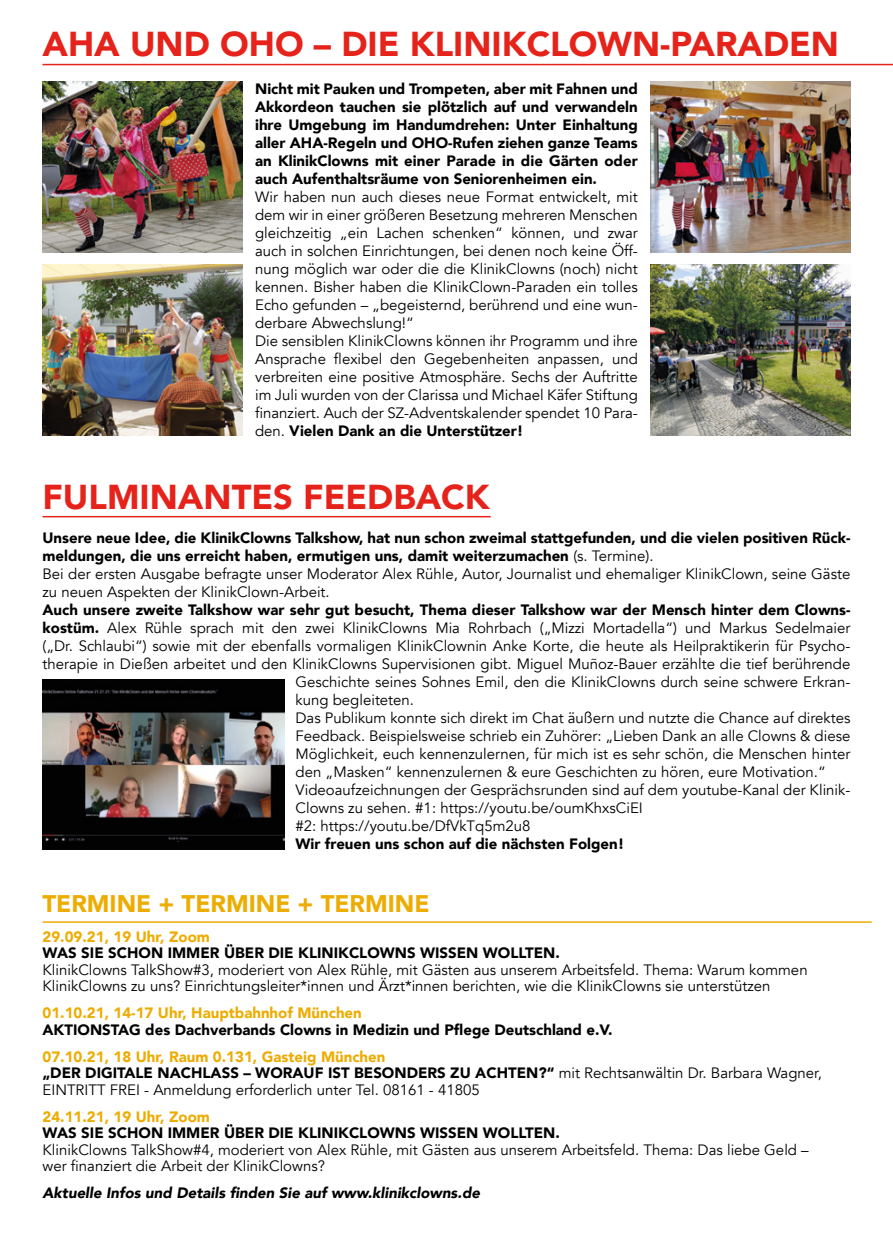
<style>
.page{position:relative;width:893px;height:1234px;background:#fff}
.page>*{position:absolute;margin:0;border:0;box-sizing:border-box;transform-origin:0 0}
.t1{font:900 34.5px "Avenir";color:#e5231b}
.t2{font:900 24px "Avenir";color:#edac01}
.t3{font:15px/18px "Avenir";color:#000}
.t4{font:900 15px/18px "Avenir";color:#000;text-align:justify}
.t5{font:900 15px "Avenir";color:#edac01}
.t6{font:italic 900 15px "Avenir";color:#000}
.s1{font-weight:900}
.s2{font-weight:400}
.s3{font-weight:900;color:#edac01}
</style>
<div class="page">
<hr style="left:43px;top:921px;width:829px;height:1px;background:#edac01">
<img style="left:43px;top:265px;width:199px;height:170px">
<hr style="left:43px;top:64px;width:850px;height:1px;background:#e5231b">
<img style="left:43px;top:82px;width:199px;height:170px">
<img style="left:651px;top:82px;width:199px;height:170px">
<hr style="left:43px;top:516px;width:448px;height:1px;background:#e5231b">
<img style="left:43px;top:679px;width:242px;height:170px">
<img style="left:651px;top:265px;width:199px;height:170px">
<h1 class="t1" style="left:43px;top:14px;width:798px">AHA UND OHO – DIE KLINIKCLOWN-PARADEN</h1>
<p class="t4" style="left:255px;top:79px;width:384px">Nicht mit Pauken und Trompeten, aber mit Fahnen und Akkordeon tauchen sie plötzlich auf und verwandeln ihre Umgebung im Handumdrehen: Unter Einhaltung aller AHA-Regeln und OHO-Rufen ziehen ganze Teams an KlinikClowns mit einer Parade in die Gärten oder auch Aufenthaltsräume von Seniorenheimen ein.</p>
<p class="t3" style="left:255px;top:188px;width:384px">Wir haben nun auch dieses neue Format entwickelt, mit dem wir in einer größeren Besetzung mehreren Menschen gleichzeitig „ein Lachen schenken“ können, und zwar auch in solchen Einrichtungen, bei denen noch keine Öff&shy;nung möglich war oder die die KlinikClowns (noch) nicht kennen. Bisher haben die KlinikClown-Paraden ein tolles Echo gefunden – „begeisternd, berührend und eine wun&shy;derbare Abwechslung!“<br>Die sensiblen KlinikClowns können ihr Programm und ihre Ansprache flexibel den Gegebenheiten anpassen, und verbreiten eine positive Atmosphäre. Sechs der Auftritte im Juli wurden von der Clarissa und Michael Käfer Stiftung finanziert. Auch der SZ-Adventskalender spendet 10 Para&shy;den. <span class="s1">Vielen Dank an die Unterstützer!</span></p>
<h1 class="t1" style="left:43px;top:467px;width:449px">FULMINANTES FEEDBACK</h1>
<p class="t4" style="left:43px;top:528px;width:809px;text-align:left">Unsere neue Idee, die KlinikClowns Talkshow, hat nun schon zweimal stattgefunden, und die vielen positiven Rück&shy;meldungen, die uns erreicht haben, ermutigen uns, damit weiterzumachen <span class="s2">(s. Termine).<br>Bei der ersten Ausgabe befragte unser Moderator Alex Rühle, Autor, Journalist und ehemaliger KlinikClown, seine Gäste zu neuen Aspekten der KlinikClown-Arbeit.</span></p>
<p class="t4" style="left:43px;top:600px;width:809px">Auch unsere zweite Talkshow war sehr gut besucht, Thema dieser Talkshow war der Mensch hinter dem Clowns-</p>
<p class="t3" style="left:43px;top:618px;width:809px"><span class="s1">kostüm.</span> Alex Rühle sprach mit den zwei KlinikClowns Mia Rohrbach („Mizzi Mortadella“) und Markus Sedelmaier</p>
<p class="t3" style="left:43px;top:636px;width:809px">(„Dr. Schlaubi“) sowie mit der ebenfalls vormaligen KlinikClownin Anke Korte, die heute als Heilpraktikerin für Psycho-</p>
<p class="t3" style="left:43px;top:654px;width:809px">therapie in Dießen arbeitet und den KlinikClowns Supervisionen gibt. Miguel Muñoz-Bauer erzählte die tief berührende</p>
<p class="t3" style="left:296px;top:672px;width:556px">Geschichte seines Sohnes Emil, den die KlinikClowns durch seine schwere Erkran-</p>
<p class="t3" style="left:296px;top:690px;width:120px">kung begleiteten.</p>
<p class="t3" style="left:296px;top:708px;width:556px">Das Publikum konnte sich direkt im Chat äußern und nutzte die Chance auf direktes</p>
<p class="t3" style="left:296px;top:726px;width:556px">Feedback. Beispielsweise schrieb ein Zuhörer: „Lieben Dank an alle Clowns &amp; diese</p>
<p class="t3" style="left:296px;top:744px;width:556px">Möglichkeit, euch kennenzulernen, für mich ist es sehr schön, die Menschen hinter</p>
<p class="t3" style="left:296px;top:762px;width:532px">den „Masken“ kennenzulernen &amp; eure Geschichten zu hören, eure Motivation.“</p>
<p class="t3" style="left:296px;top:780px;width:556px">Videoaufzeichnungen der Gesprächsrunden sind auf dem youtube-Kanal der Klinik-</p>
<p class="t3" style="left:296px;top:798px;width:349px">Clowns zu sehen. #1: https://youtu.be/oumKhxsCiEI</p>
<p class="t3" style="left:296px;top:816px;width:237px">#2: https://youtu.be/DfVkTq5m2u8</p>
<p class="t4" style="left:296px;top:834px;width:330px">Wir freuen uns schon auf die nächsten Folgen!</p>
<h2 class="t2" style="left:43px;top:883px;width:389px">TERMINE + TERMINE + TERMINE</h2>
<p class="t5" style="left:43px;top:923px;width:169px">29.09.21, 19 Uhr, Zoom</p>
<p class="t4" style="left:43px;top:943px;width:519px">WAS SIE SCHON IMMER ÜBER DIE KLINIKCLOWNS WISSEN WOLLTEN.</p>
<p class="t3" style="left:43px;top:961px;width:767px;line-height:16.5px">KlinikClowns TalkShow#3, moderiert von Alex Rühle, mit Gästen aus unserem Arbeitsfeld. Thema: Warum kommen<br>KlinikClowns zu uns? Einrichtungsleiter*innen und Ärzt*innen berichten, wie die KlinikClowns sie unterstützen</p>
<p class="t5" style="left:43px;top:999px;width:321px">01.10.21, 14-17 Uhr, Hauptbahnhof München</p>
<p class="t4" style="left:43px;top:1019px;width:572px">AKTIONSTAG des Dachverbands Clowns in Medizin und Pflege Deutschland e.V.</p>
<p class="t3" style="left:43px;top:1048px;width:781px;line-height:16.5px"><span class="s3">07.10.21, 18 Uhr, Raum 0.131, Gasteig München<br></span><span class="s1">„DER DIGITALE NACHLASS – WORAUF IST BESONDERS ZU ACHTEN?“</span> mit Rechtsanwältin Dr. Barbara Wagner,<br>EINTRITT FREI - Anmeldung erforderlich unter Tel. 08161 - 41805</p>
<p class="t5" style="left:43px;top:1103px;width:169px">24.11.21, 19 Uhr, Zoom</p>
<p class="t4" style="left:43px;top:1123px;width:519px">WAS SIE SCHON IMMER ÜBER DIE KLINIKCLOWNS WISSEN WOLLTEN.</p>
<p class="t3" style="left:43px;top:1141px;width:768px;line-height:16.5px">KlinikClowns TalkShow#4, moderiert von Alex Rühle, mit Gästen aus unserem Arbeitsfeld. Thema: Das liebe Geld – wer finanziert die Arbeit der KlinikClowns?</p>
<p class="t6" style="left:43px;top:1180px;width:439px">Aktuelle Infos und Details finden Sie auf www.klinikclowns.de</p>
</div>
